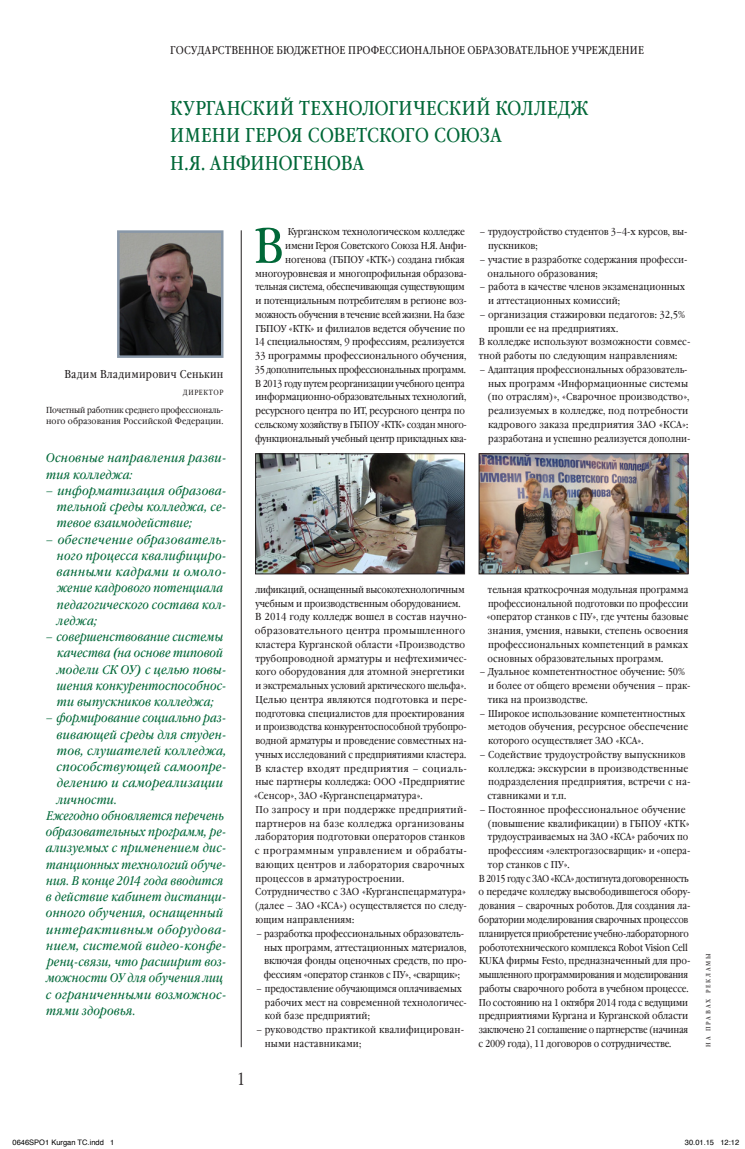
<style>
.page{position:relative;width:745px;height:1149px;background:#fff}
.page>*{position:absolute;margin:0;border:0;box-sizing:border-box;transform-origin:0 0}
.R-O8_Fonar{font:49.25px "Garamond Book Narrow C";color:#006838}
.R-O8_zagolovok{font:20px/27.5px "Garamond Book Narrow C";letter-spacing:.01em;color:#006838}
.t1{font:300 17.5px "Garamond Narrow C";color:#231f20}
.R-O8_vynos_Kursiv{font:italic 12.5px/16.2px "Garamond Book Narrow C";letter-spacing:.02em;color:#006838}
.R-O8_vynos_Kursiv-2{font:italic 12.5px/16.2px "Garamond Book Narrow C";letter-spacing:.02em;color:#006838;scale:1.06 1}
.R-O8_forma{font:11.25px "Garamond Book Narrow C";letter-spacing:.015em;color:#231f20}
.R-O8_dir_FIO{font:11.25px "Garamond Book Narrow C";letter-spacing:.03em;color:#231f20}
.R-O8_Text{font:10px/13.8px "Garamond Book Narrow C";color:#231f20}
.R-O8_Text-2{font:10px/13.8px "Garamond Book Narrow C";color:#231f20;scale:1.07 1}
.R-O8_Text-3{font:10px/13.8px "Garamond Book Narrow C";letter-spacing:-.02em;color:#231f20}
.R-O8_Fonar-2{font:10px/13.8px "Garamond Book Narrow C";letter-spacing:-.015em;color:#231f20;text-align:right;scale:1.05 1}
.R-O8_Text-4{font:10px/13.8px "Garamond Book Narrow C";color:#231f20;scale:1.05 1}
.R-O8_Text-5{font:10px/13.8px "Garamond Book Narrow C";letter-spacing:-.025em;color:#231f20}
.R-O8_Text-6{font:10px/13.8px "Garamond Book Narrow C";letter-spacing:.02em;color:#231f20;scale:1.06 1}
.R-O8_Text-7{font:10px/13.8px "Garamond Book Narrow C";color:#231f20;scale:1.06 1}
.R-O8_Text-8{font:10px/13.8px "Garamond Book Narrow C";color:#231f20;scale:1.04 1}
.R-O8_dir_Bio{font:8.75px/11.2px "Garamond Book Narrow C";letter-spacing:-.015em;color:#231f20}
.t2{font:7.5px "Helvetica";color:#000}
.R-O8_dir_Dolzhn{font:7.5px "Garamond Book Narrow C";letter-spacing:.09em;color:#231f20}
.R-O8_Text-9{font:6.25px "Garamond Book Narrow C";letter-spacing:.3em;color:#231f20}
</style>
<div class="page">
<img style="left:120px;top:233px;width:100px;height:122px">
<div style="left:117px;top:230px;width:106px;height:128px;border:2px solid #8897a8"></div>
<img style="left:257px;top:456px;width:205px;height:116px">
<div style="left:255px;top:454px;width:209px;height:120px;border:1px solid #231f20"></div>
<img style="left:480px;top:456px;width:205px;height:116px">
<div style="left:478px;top:454px;width:209px;height:120px;border:1px solid #231f20"></div>
<hr style="left:241px;top:230px;width:1px;height:817px;background:#231f20">
<p class="R-O8_forma" style="left:170px;top:44px;width:475px">ГОСУДАРСТВЕННОЕ БЮДЖЕТНОЕ ПРОФЕССИОНАЛЬНОЕ ОБРАЗОВАТЕЛЬНОЕ УЧРЕЖДЕНИЕ</p>
<p class="R-O8_zagolovok" style="left:170px;top:95px;width:419px">КУРГАНСКИЙ ТЕХНОЛОГИЧЕСКИЙ КОЛЛЕДЖ<br>ИМЕНИ ГЕРОЯ СОВЕТСКОГО СОЮЗА<br>Н.Я. АНФИНОГЕНОВА</p>
<p class="R-O8_dir_FIO" style="left:64px;top:368px;width:160px">Вадим Владимирович Сенькин</p>
<p class="R-O8_dir_Dolzhn" style="left:183px;top:388px;width:42px">ДИРЕКТОР</p>
<p class="R-O8_dir_Bio" style="left:46px;top:405px;width:179px">Почетный работник среднего профессиональ&shy;ного образования Российской Федерации.</p>
<p class="R-O8_vynos_Kursiv-2" style="left:46px;top:450px;width:172px">Основные направления разви&shy;тия колледжа:</p>
<p class="R-O8_vynos_Kursiv-2" style="left:57px;top:483px;width:162px;text-align:justify;text-indent:-12px">– информатизация образова&shy;тельной среды колледжа, се&shy;тевое взаимодействие;</p>
<p class="R-O8_vynos_Kursiv-2" style="left:57px;top:532px;width:162px;text-indent:-12px">– обеспечение образователь&shy;ного процесса квалифициро&shy;ванными кадрами и омоло&shy;жение кадрового потенциала педагогического состава кол&shy;леджа;</p>
<p class="R-O8_vynos_Kursiv" style="left:57px;top:629px;width:171px;text-indent:-12px">– совершенствование системы качества (на основе типовой модели СК ОУ) с целью повы&shy;шения конкурентоспособнос&shy;ти выпускников колледжа;</p>
<p class="R-O8_vynos_Kursiv" style="left:56px;top:710px;width:171px;text-indent:-12px">– формирование социально раз&shy;вивающей среды для студен&shy;тов, слушателей колледжа, способствующей самоопре&shy;делению и самореализации личности.</p>
<p class="R-O8_vynos_Kursiv" style="left:46px;top:808px;width:182px">Ежегодно обновляется перечень образовательных программ, ре&shy;ализуемых с применением дис&shy;танционных технологий обуче&shy;ния. В конце 2014 года вводится в действие кабинет дистанци&shy;онного обучения, оснащенный интерактивным оборудова&shy;нием, системой видео-конфе&shy;ренц-связи, что расширит воз&shy;можности ОУ для обучения лиц с ограниченными возможнос&shy;тями здоровья.</p>
<p class="R-O8_Fonar" style="left:253px;top:218px;width:32px">В</p>
<p class="R-O8_Fonar-2" style="left:254px;top:225px;width:204px">Курганском технологическом колледже<br>имени Героя Советского Союза Н.Я. Анфи&shy;ногенова (ГБПОУ «КТК») создана гибкая многоуровневая и многопрофильная образова&shy;тельная система, обеспечивающая существующим и потенциальным потребителям в регионе воз&shy;можность обучения в течение всей жизни. На базе ГБПОУ «КТК» и филиалов ведется обучение по 14 специальностям, 9 профессиям, реализуется 33 программы профессионального обучения, 35 дополнительных профессиональных программ.</p>
<p class="R-O8_Text-5" style="left:255px;top:377px;width:213px">В 2013 году путем реорганизации учебного центра информационно-образовательных технологий, ресурсного центра по ИТ, ресурсного центра по сельскому хозяйству в ГБПОУ «КТК» создан много&shy;функциональный учебный центр прикладных ква-</p>
<p class="R-O8_Text" style="left:487px;top:225px;width:201px;text-indent:-8px">– трудоустройство студентов 3–4-х курсов, вы&shy;пускников;</p>
<p class="R-O8_Text" style="left:487px;top:253px;width:201px;text-indent:-8px">– участие в разработке содержания професси&shy;онального образования;</p>
<p class="R-O8_Text" style="left:487px;top:280px;width:198px;text-indent:-8px">– работа в качестве членов экзаменационных и аттестационных комиссий;</p>
<p class="R-O8_Text-4" style="left:487px;top:308px;width:189px;text-indent:-8px">– организация стажировки педагогов: 32,5% прошли ее на предприятиях.</p>
<p class="R-O8_Text-8" style="left:478px;top:335px;width:205px">В колледже используют возможности совмес&shy;тной работы по следующим направлениям:</p>
<p class="R-O8_Text" style="left:487px;top:363px;width:204px;text-indent:-8px">– Адаптация профессиональных образователь&shy;ных программ «Информационные системы (по отраслям)», «Сварочное производство», реализуемых в колледже, под потребности кадрового заказа предприятия ЗАО «КСА»: разработана и успешно реализуется дополни-</p>
<p class="t1" style="left:237px;top:1069px;width:10px">1</p>
<p class="R-O8_Text-5" style="left:255px;top:583px;width:211px">лификаций, оснащенный высокотехнологичным учебным и производственным оборудованием.</p>
<p class="R-O8_Text-2" style="left:255px;top:610px;width:200px">В 2014 году колледж вошел в состав научно&shy;образовательного центра промышленного кластера Курганской области «Производство трубопроводной арматуры и нефтехимичес&shy;кого оборудования для атомной энергетики и экстремальных условий арктического шельфа».</p>
<p class="R-O8_Text-2" style="left:255px;top:693px;width:199px">Целью центра являются подготовка и пере&shy;подготовка специалистов для проектирования и производства конкурентоспособной трубопро&shy;водной арматуры и проведение совместных на&shy;учных исследований с предприятиями кластера.</p>
<p class="R-O8_Text-2" style="left:254px;top:762px;width:200px">В кластер входят предприятия – социаль&shy;ные партнеры колледжа: ООО «Предприятие «Сенсор», ЗАО «Курганспецарматура».</p>
<p class="R-O8_Text-6" style="left:255px;top:803px;width:201px">По запросу и при поддержке предприятий&shy;партнеров на базе колледжа организованы лаборатория подготовки операторов станков с программным управлением и обрабаты&shy;вающих центров и лаборатория сварочных процессов в арматуростроении.</p>
<p class="R-O8_Text-4" style="left:255px;top:885px;width:203px;text-align:justify">Сотрудничество с ЗАО «Курганспецарматура» (далее – ЗАО «КСА») осуществляется по следу&shy;ющим направлениям:</p>
<p class="R-O8_Text-3" style="left:264px;top:927px;width:204px;text-indent:-8px">– разработка профессиональных образователь&shy;ных программ, аттестационных материалов, включая фонды оценочных средств, по про&shy;фессиям «оператор станков с ПУ», «сварщик»;</p>
<p class="R-O8_Text" style="left:264px;top:982px;width:203px;text-indent:-9px">– предоставление обучающимся оплачиваемых рабочих мест на современной технологичес&shy;кой базе предприятий;</p>
<p class="R-O8_Text-4" style="left:264px;top:1023px;width:191px;text-indent:-9px">– руководство практикой квалифицирован&shy;ными наставниками;</p>
<p class="R-O8_Text" style="left:486px;top:583px;width:203px;text-align:justify">тельная краткосрочная модульная программа профессиональной подготовки по профессии «оператор станков с ПУ», где учтены базовые знания, умения, навыки, степень освоения профессиональных компетенций в рамках основных образовательных программ.</p>
<p class="R-O8_Text" style="left:487px;top:665px;width:204px;text-indent:-8px">– Дуальное компетентностное обучение: 50% и более от общего времени обучения – прак&shy;тика на производстве.</p>
<p class="R-O8_Text" style="left:487px;top:707px;width:202px;text-indent:-8px">– Широкое использование компетентностных методов обучения, ресурсное обеспечение которого осуществляет ЗАО «КСА».</p>
<p class="R-O8_Text-4" style="left:487px;top:748px;width:195px;text-indent:-8px">– Содействие трудоустройству выпускников колледжа: экскурсии в производственные подразделения предприятия, встречи с на&shy;ставниками и т.п.</p>
<p class="R-O8_Text-7" style="left:487px;top:803px;width:193px;text-indent:-8px">– Постоянное профессиональное обучение (повышение квалификации) в ГБПОУ «КТК» трудоустраиваемых на ЗАО «КСА» рабочих по профессиям «электрогазосварщик» и «опера&shy;тор станков с ПУ».</p>
<p class="R-O8_Text-3" style="left:478px;top:872px;width:213px">В 2015 году с ЗАО «КСА» достигнута договоренность о передаче колледжу высвободившегося обору&shy;дования – сварочных роботов. Для создания ла&shy;боратории моделирования сварочных процессов планируется приобретение учебно-лабораторного робототехнического комплекса Robot Vision Cell KUKA фирмы Festo, предназначенный для про&shy;мышленного программирования и моделирования работы сварочного робота в учебном процессе.</p>
<p class="R-O8_Text" style="left:478px;top:995px;width:211px;text-align:justify">По состоянию на 1 октября 2014 года с ведущими предприятиями Кургана и Курганской области заключено 21 соглашение о партнерстве (начиная с 2009 года), 11 договоров о сотрудничестве.</p>
<p class="R-O8_Text-9" style="left:704px;top:1047px;width:95px;rotate:-90deg">НА ПРАВАХ РЕКЛАМЫ</p>
<p class="t2" style="left:12px;top:1137px;width:103px">0646SPO1 Kurgan TC.indd 1</p>
<p class="t2" style="left:684px;top:1137px;width:56px">30.01.15 12:12</p>
</div>
